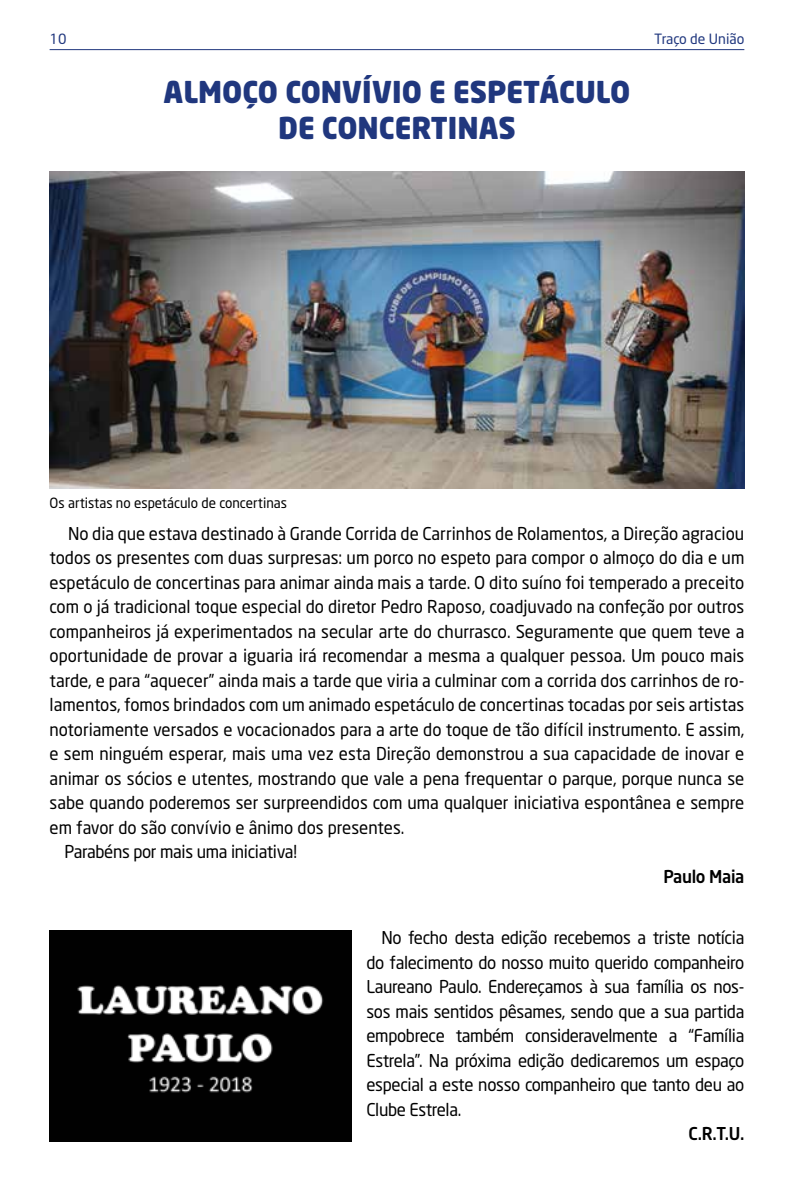
<style>
.page{position:relative;width:794px;height:1191px;background:#fff}
.page>*{position:absolute;margin:0;border:0;box-sizing:border-box;transform-origin:0 0}
.t1{font:900 29.75px/35.7px "Neo Sans";color:#20377e;text-align:center;scale:.96 1}
.t2{font:17.5px/24.5px "Neo Sans";color:#000;text-align:justify;scale:.96 1}
.t3{font:17.5px "Neo Sans";letter-spacing:-.02em;color:#000;scale:.96 1}
.t4{font:500 17.5px "Neo Sans";letter-spacing:-.02em;color:#000;scale:.96 1}
.t5{font:14px "Neo Sans";color:#000;scale:.96 1}
.t6{font:14px "Neo Sans";color:#20377e}
</style>
<div class="page">
<hr style="left:50px;top:49px;width:694px;height:1px;background:#20377e">
<img style="left:50px;top:171px;width:694px;height:318px">
<img style="left:50px;top:930px;width:301px;height:211px">
<p class="t6" style="left:50px;top:31px;width:18px">10</p>
<p class="t6" style="left:654px;top:31px;width:92px">Traço de União</p>
<h1 class="t1" style="left:164px;top:73px;width:488px">ALMOÇO CONVÍVIO E ESPETÁCULO<br>DE CONCERTINAS</h1>
<p class="t5" style="left:50px;top:494px;width:249px">Os artistas no espetáculo de concertinas</p>
<p class="t2" style="left:68px;top:521px;width:706px">No dia que estava destinado à Grande Corrida de Carrinhos de Rolamentos, a Direção agraciou</p>
<p class="t2" style="left:50px;top:545px;width:725px">todos os presentes com duas surpresas: um porco no espeto para compor o almoço do dia e um</p>
<p class="t2" style="left:50px;top:570px;width:725px">espetáculo de concertinas para animar ainda mais a tarde. O dito suíno foi temperado a preceito</p>
<p class="t2" style="left:50px;top:594px;width:725px">com o já tradicional toque especial do diretor Pedro Raposo, coadjuvado na confeção por outros</p>
<p class="t2" style="left:50px;top:619px;width:725px">companheiros já experimentados na secular arte do churrasco. Seguramente que quem teve a</p>
<p class="t2" style="left:50px;top:643px;width:725px">oportunidade de provar a iguaria irá recomendar a mesma a qualquer pessoa. Um pouco mais</p>
<p class="t2" style="left:50px;top:668px;width:725px">tarde, e para “aquecer” ainda mais a tarde que viria a culminar com a corrida dos carrinhos de ro-</p>
<p class="t2" style="left:50px;top:692px;width:725px">lamentos, fomos brindados com um animado espetáculo de concertinas tocadas por seis artistas</p>
<p class="t2" style="left:50px;top:717px;width:725px">notoriamente versados e vocacionados para a arte do toque de tão difícil instrumento. E assim,</p>
<p class="t2" style="left:50px;top:741px;width:725px">e sem ninguém esperar, mais uma vez esta Direção demonstrou a sua capacidade de inovar e</p>
<p class="t2" style="left:50px;top:766px;width:725px">animar os sócios e utentes, mostrando que vale a pena frequentar o parque, porque nunca se</p>
<p class="t2" style="left:50px;top:790px;width:725px">sabe quando poderemos ser surpreendidos com uma qualquer iniciativa espontânea e sempre</p>
<p class="t2" style="left:50px;top:815px;width:371px">em favor do são convívio e ânimo dos presentes.</p>
<p class="t3" style="left:64px;top:841px;width:244px">Parabéns por mais uma iniciativa!</p>
<p class="t4" style="left:663px;top:865px;width:86px">Paulo Maia</p>
<p class="t2" style="left:366px;top:925px;width:395px;text-indent:15px">No fecho desta edição recebemos a triste notícia do falecimento do nosso muito querido companheiro Laureano Paulo. Endereçamos à sua família os nos&shy;sos mais sentidos pêsames, sendo que a sua partida empobrece também consideravelmente a “Família Estrela”. Na próxima edição dedicaremos um espaço especial a este nosso companheiro que tanto deu ao Clube Estrela.</p>
<p class="t4" style="left:688px;top:1122px;width:60px">C.R.T.U.</p>
</div>
